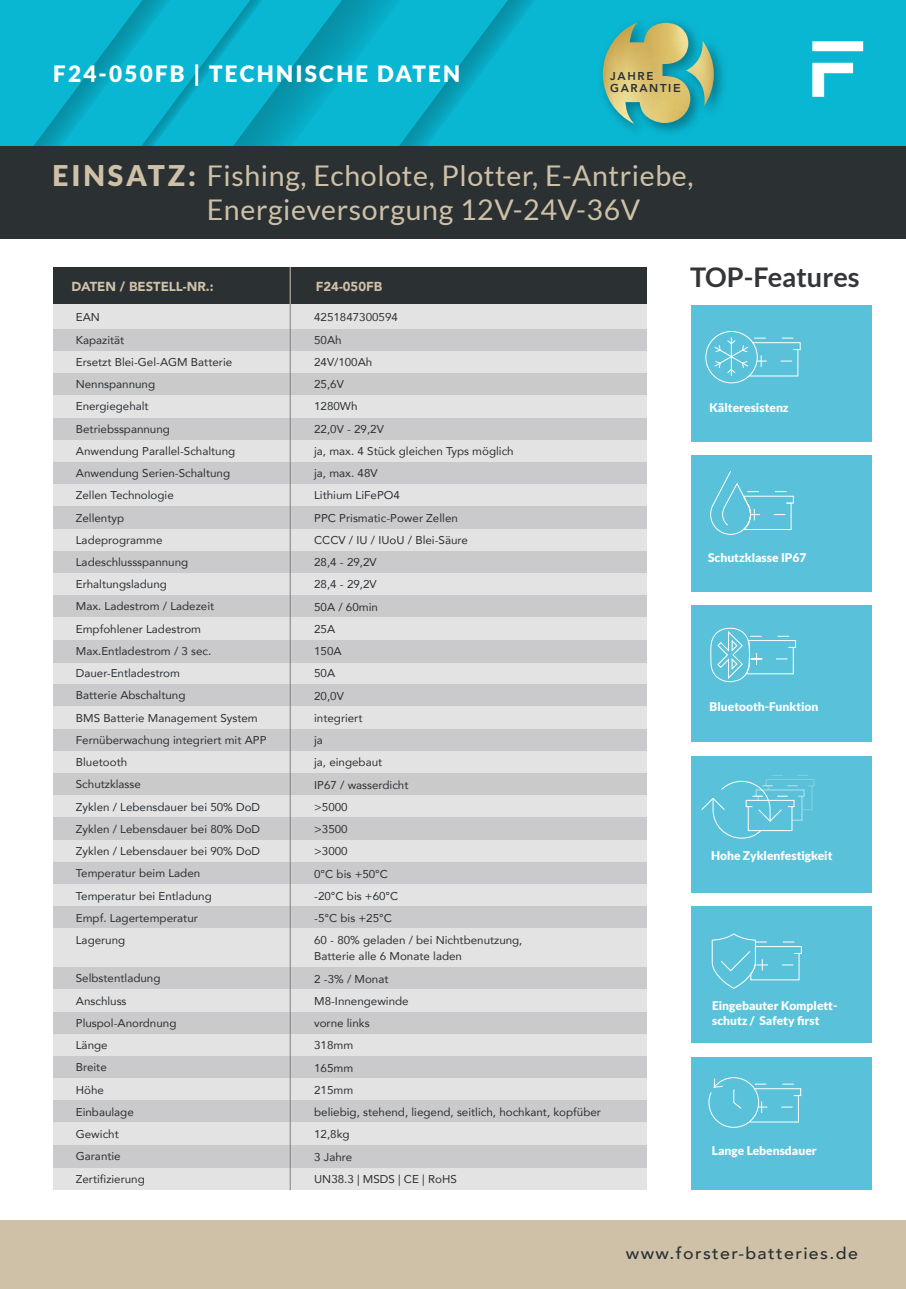
<style>
.page{position:relative;width:906px;height:1289px;background:#fff}
.page>*{position:absolute;margin:0;border:0;box-sizing:border-box;transform-origin:0 0}
.t1{font:28.5px/34.2px "Lato";letter-spacing:.02em;color:#cec1a7}
.t2{font:700 27.15px "Lato";color:#333538}
.t3{font:900 22.5px "Lato";letter-spacing:.1em;color:#fff}
.t4{font:500 16.5px "Avenir";letter-spacing:.075em;color:#2b3033;scale:1.08 1}
.t5{font:900 13.05px "Avenir";color:#cec1a7}
.t6{font:900 12px/15px "Lato";color:#fff}
.t7{font:800 11.4px/12.6px "Avenir";letter-spacing:.145em;color:#2b3033}
.t8{font:11.25px/22.2px "Avenir";color:#2b3033}
.s1{font-weight:900}
</style>
<div class="page">
<div style="left:0;top:0;width:906px;height:146px;background:#09b7d3"></div>
<svg style="left:306px;top:0;width:228px;height:146px"></svg>
<svg style="left:34px;top:0;width:272px;height:146px"></svg>
<div style="left:0;top:1220px;width:906px;height:68px;background:#cec1a7"></div>
<div style="left:53px;top:304px;width:593px;height:26px;background:#e3e3e4"></div>
<div style="left:53px;top:329px;width:593px;height:22px;background:#cac9cb"></div>
<div style="left:53px;top:351px;width:593px;height:23px;background:#e3e3e4"></div>
<div style="left:53px;top:373px;width:593px;height:23px;background:#cac9cb"></div>
<div style="left:53px;top:395px;width:593px;height:23px;background:#e3e3e4"></div>
<div style="left:53px;top:418px;width:593px;height:22px;background:#cac9cb"></div>
<div style="left:53px;top:440px;width:593px;height:22px;background:#e3e3e4"></div>
<div style="left:53px;top:462px;width:593px;height:23px;background:#cac9cb"></div>
<div style="left:53px;top:484px;width:593px;height:23px;background:#e3e3e4"></div>
<div style="left:53px;top:506px;width:593px;height:23px;background:#cac9cb"></div>
<div style="left:53px;top:529px;width:593px;height:22px;background:#e3e3e4"></div>
<div style="left:53px;top:551px;width:593px;height:22px;background:#cac9cb"></div>
<div style="left:53px;top:573px;width:593px;height:22px;background:#e3e3e4"></div>
<div style="left:53px;top:595px;width:593px;height:23px;background:#cac9cb"></div>
<div style="left:53px;top:617px;width:593px;height:23px;background:#e3e3e4"></div>
<div style="left:53px;top:662px;width:593px;height:22px;background:#e3e3e4"></div>
<div style="left:53px;top:639px;width:593px;height:23px;background:#cac9cb"></div>
<div style="left:53px;top:684px;width:593px;height:22px;background:#cac9cb"></div>
<div style="left:53px;top:728px;width:593px;height:23px;background:#cac9cb"></div>
<div style="left:53px;top:751px;width:593px;height:22px;background:#e3e3e4"></div>
<div style="left:53px;top:773px;width:593px;height:22px;background:#cac9cb"></div>
<div style="left:53px;top:795px;width:593px;height:22px;background:#e3e3e4"></div>
<div style="left:53px;top:817px;width:593px;height:23px;background:#cac9cb"></div>
<div style="left:53px;top:839px;width:593px;height:23px;background:#e3e3e4"></div>
<div style="left:53px;top:862px;width:593px;height:22px;background:#cac9cb"></div>
<div style="left:53px;top:884px;width:593px;height:22px;background:#e3e3e4"></div>
<div style="left:53px;top:906px;width:593px;height:22px;background:#cac9cb"></div>
<div style="left:53px;top:706px;width:593px;height:22px;background:#e3e3e4"></div>
<div style="left:53px;top:928px;width:593px;height:39px;background:#e3e3e4"></div>
<div style="left:53px;top:967px;width:593px;height:22px;background:#cac9cb"></div>
<div style="left:53px;top:1011px;width:593px;height:23px;background:#cac9cb"></div>
<div style="left:53px;top:1033px;width:593px;height:23px;background:#e3e3e4"></div>
<div style="left:53px;top:1056px;width:593px;height:22px;background:#cac9cb"></div>
<div style="left:53px;top:1078px;width:593px;height:22px;background:#e3e3e4"></div>
<div style="left:53px;top:1100px;width:593px;height:22px;background:#cac9cb"></div>
<div style="left:53px;top:1122px;width:593px;height:23px;background:#e3e3e4"></div>
<div style="left:53px;top:1167px;width:593px;height:23px;background:#e3e3e4"></div>
<div style="left:53px;top:1144px;width:593px;height:23px;background:#cac9cb"></div>
<div style="left:53px;top:989px;width:593px;height:22px;background:#e3e3e4"></div>
<div style="left:53px;top:267px;width:593px;height:37px;background:#2b3033"></div>
<hr style="left:290px;top:304px;width:1px;height:886px;background:#808080">
<hr style="left:290px;top:267px;width:1px;height:37px;background:#cec1a7">
<div style="left:0;top:146px;width:906px;height:93px;background:#2b3033"></div>
<svg style="left:812px;top:41px;width:51px;height:56px"></svg>
<div style="left:691px;top:305px;width:180px;height:136px;background:#59c2da"></div>
<div style="left:691px;top:455px;width:180px;height:136px;background:#59c2da"></div>
<div style="left:691px;top:605px;width:180px;height:137px;background:#59c2da"></div>
<div style="left:691px;top:756px;width:180px;height:136px;background:#59c2da"></div>
<div style="left:691px;top:906px;width:180px;height:136px;background:#59c2da"></div>
<div style="left:691px;top:1056px;width:180px;height:133px;background:#59c2da"></div>
<svg style="left:701px;top:775px;width:113px;height:64px"></svg>
<img style="left:602px;top:21px;width:89px;height:112px">
<svg style="left:603px;top:23px;width:111px;height:101px"></svg>
<svg style="left:710px;top:627px;width:86px;height:55px"></svg>
<svg style="left:711px;top:933px;width:91px;height:56px"></svg>
<svg style="left:710px;top:471px;width:84px;height:64px"></svg>
<svg style="left:708px;top:1077px;width:93px;height:51px"></svg>
<div style="left:705px;top:331px;width:52px;height:52px;border:1px solid #fff;border-radius:50%"></div>
<svg style="left:713px;top:337px;width:88px;height:40px"></svg>
<h3 class="t3" style="left:53px;top:60px;width:408px">F24-050FB | TECHNISCHE DATEN</h3>
<p class="t7" style="left:610px;top:70px;width:71px">JAHRE<br>GARANTIE</p>
<h1 class="t1" style="left:207px;top:158px;width:488px;text-indent:-154px"><span class="s1">EINSATZ:</span> Fishing, Echolote, Plotter, E-Antriebe,<br>Energieversorgung 12V-24V-36V</h1>
<p class="t5" style="left:71px;top:275px;width:144px">DATEN / BESTELL-NR.:</p>
<p class="t5" style="left:316px;top:275px;width:68px">F24-050FB</p>
<p class="t8" style="left:76px;top:306px;width:192px">EAN<br>Kapazität<br>Ersetzt Blei-Gel-AGM Batterie<br>Nennspannung<br>Energiegehalt<br>Betriebsspannung<br>Anwendung Parallel-Schaltung<br>Anwendung Serien-Schaltung<br>Zellen Technologie<br>Zellentyp<br>Ladeprogramme<br>Ladeschlussspannung<br>Erhaltungsladung<br>Max. Ladestrom / Ladezeit<br>Empfohlener Ladestrom<br>Max.Entladestrom / 3 sec.<br>Dauer-Entladestrom<br>Batterie Abschaltung<br>BMS Batterie Management System<br>Fernüberwachung integriert mit APP<br>Bluetooth<br>Schutzklasse<br>Zyklen / Lebensdauer bei 50% DoD<br>Zyklen / Lebensdauer bei 80% DoD<br>Zyklen / Lebensdauer bei 90% DoD<br>Temperatur beim Laden<br>Temperatur bei Entladung<br>Empf. Lagertemperatur<br>Lagerung</p>
<p class="t8" style="left:76px;top:967px;width:102px">Selbstentladung<br>Anschluss<br>Pluspol-Anordnung<br>Länge<br>Breite<br>Höhe<br>Einbaulage<br>Gewicht<br>Garantie<br>Zertifizierung</p>
<p class="t8" style="left:314px;top:306px;width:210px">4251847300594<br>50Ah<br>24V/100Ah<br>25,6V<br>1280Wh<br>22,0V - 29,2V<br>ja, max. 4 Stück gleichen Typs möglich ja, max. 48V<br>Lithium LiFePO4<br>PPC Prismatic-Power Zellen<br>CCCV / IU / IUoU / Blei-Säure<br>28,4 - 29,2V<br>28,4 - 29,2V<br>50A / 60min<br>25A<br>150A<br>50A<br>20,0V<br>integriert<br>ja<br>ja, eingebaut<br>IP67 / wasserdicht<br>&gt;5000<br>&gt;3500<br>&gt;3000<br>0°C bis +50°C<br>-20°C bis +60°C<br>-5°C bis +25°C<br>60 - 80% geladen / bei Nichtbenutzung,</p>
<p class="t8" style="left:314px;top:945px;width:288px">Batterie alle 6 Monate laden<br>2 -3% / Monat<br>M8-Innengewinde<br>vorne links<br>318mm<br>165mm<br>215mm<br>beliebig, stehend, liegend, seitlich, hochkant, kopfüber<br>12,8kg<br>3 Jahre<br>UN38.3 | MSDS | CE | RoHS</p>
<h2 class="t2" style="left:690px;top:261px;width:171px">TOP-Features</h2>
<p class="t6" style="left:709px;top:400px;width:81px">Kälteresistenz</p>
<p class="t6" style="left:708px;top:550px;width:100px">Schutzklasse IP67</p>
<p class="t6" style="left:709px;top:699px;width:110px">Bluetooth-Funktion</p>
<p class="t6" style="left:711px;top:847px;width:123px">Hohe Zyklenfestigkeit</p>
<p class="t6" style="left:712px;top:998px;width:127px">Eingebauter Komplett&shy;schutz / Safety first</p>
<p class="t6" style="left:712px;top:1143px;width:106px">Lange Lebensdauer</p>
<h3 class="t4" style="left:626px;top:1238px;width:216px">www.forster-batteries.de</h3>
</div>
